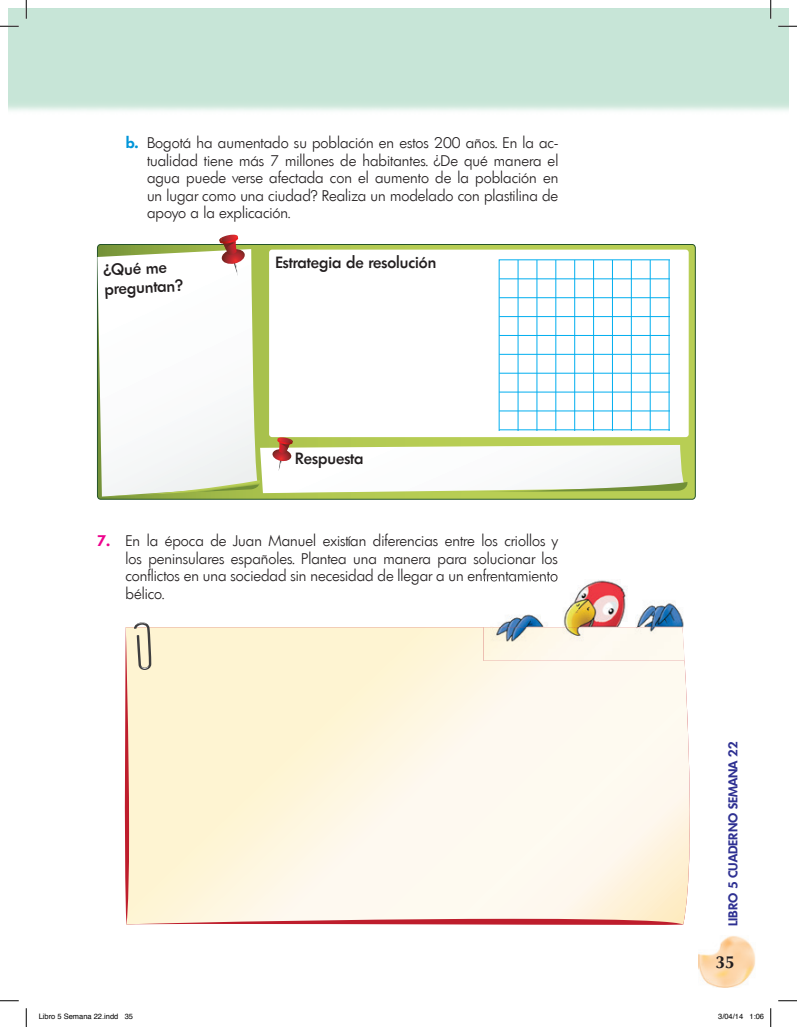
<style>
.page{position:relative;width:797px;height:1027px;background:#fff}
.page>*{position:absolute;margin:0;border:0;box-sizing:border-box;transform-origin:0 0}
.t1{font:700 17.5px "Optima";color:#231f20}
.t2{font:500 15.88px/19.1px "Limerick";color:#231f20}
.t3{font:300 15px/17.5px "Limerick";color:#231f20;text-align:justify}
.t4{font:600 12.5px "Limerick";color:#2e3092}
.t5{font:7.5px "Helvetica";color:#000}
.s1{font-weight:600;color:#0095d9}
.s2{font-weight:600;color:#ed028c}
</style>
<div class="page">
<img style="left:698px;top:936px;width:57px;height:51px">
<svg style="left:126px;top:627px;width:564px;height:298px"></svg>
<svg style="left:134px;top:622px;width:17px;height:48px"></svg>
<svg style="left:97px;top:244px;width:598px;height:255px;background:#a4bd54"></svg>
<svg style="left:97px;top:249px;width:161px;height:248px"></svg>
<svg style="left:219px;top:235px;width:26px;height:41px"></svg>
<div style="left:269px;top:250px;width:419px;height:187px;background:#fff;border-radius:3px"></div>
<svg style="left:102px;top:437px;width:586px;height:60px"></svg>
<svg style="left:499px;top:259px;width:170px;height:171px"></svg>
<img style="left:500px;top:579px;width:154px;height:48px">
<img style="left:654px;top:601px;width:36px;height:60px">
<img style="left:483px;top:627px;width:201px;height:34px">
<img style="left:484px;top:579px;width:74px;height:6px">
<svg style="left:0;top:25px;width:19px;height:2px"></svg>
<svg style="left:778px;top:25px;width:19px;height:2px"></svg>
<svg style="left:0;top:1000px;width:19px;height:1px"></svg>
<svg style="left:778px;top:1000px;width:19px;height:1px"></svg>
<svg style="left:25px;top:0;width:2px;height:19px"></svg>
<svg style="left:25px;top:1008px;width:2px;height:19px"></svg>
<svg style="left:770px;top:0;width:1px;height:19px"></svg>
<svg style="left:770px;top:1008px;width:1px;height:19px"></svg>
<p class="t3" style="left:147px;top:134px;width:413px;text-indent:-21px"><span class="s1">b.</span> Bogotá ha aumentado su población en estos 200 años. En la ac&shy;tualidad tiene más 7 millones de habitantes. ¿De qué manera el agua puede verse afectada con el aumento de la población en un lugar como una ciudad? Realiza un modelado con plastilina de apoyo a la explicación.</p>
<p class="t2" style="left:103px;top:260px;width:80px;rotate:-3deg">¿Qué me preguntan?</p>
<p class="t2" style="left:275px;top:253px;width:162px">Estrategia de resolución</p>
<p class="t2" style="left:295px;top:449px;width:70px">Respuesta</p>
<p class="t3" style="left:125px;top:532px;width:434px;text-indent:-28px"><span class="s2">7.</span> En la época de Juan Manuel existían diferencias entre los criollos y los peninsulares españoles. Plantea una manera para solucionar los conflictos en una sociedad sin necesidad de llegar a un enfrentamiento bélico.</p>
<p class="t4" style="left:725px;top:926px;width:186px;rotate:-90deg">LIBRO 5 CUADERNO SEMANA 22</p>
<p class="t1" style="left:715px;top:952px;width:21px">35</p>
<p class="t5" style="left:39px;top:1011px;width:96px">Libro 5 Semana 22.indd 35</p>
<p class="t5" style="left:718px;top:1011px;width:47px">3/04/14 1:06</p>
</div>
